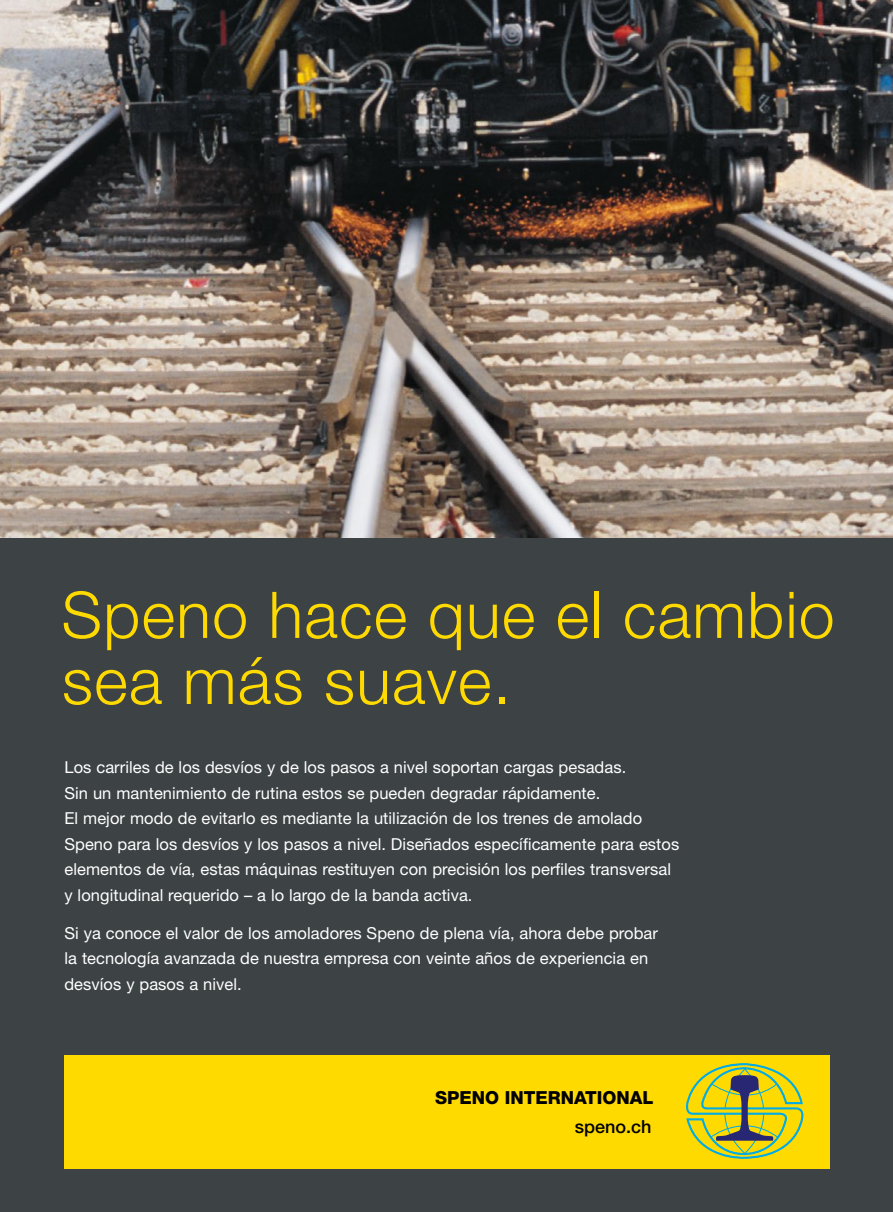
<style>
.page{position:relative;width:893px;height:1212px;background:#fff}
.page>*{position:absolute;margin:0;border:0;box-sizing:border-box;transform-origin:0 0}
.t1{font:300 64.35px/66.2px "Helvetica Neue LT Std";letter-spacing:.02em;color:#ffda00}
.t2{font:800 18px "Helvetica Neue LT Std";color:#000}
.t3{font:500 18px "Helvetica Neue LT Std";color:#000}
.t4{font:16.5px/25.5px "Helvetica Neue LT Std";letter-spacing:.005em;color:#fff}
</style>
<div class="page">
<div style="left:0;top:490px;width:893px;height:722px;background:#3d4245"></div>
<img style="left:0;top:0;width:893px;height:537px">
<div style="left:64px;top:1055px;width:766px;height:114px;background:#ffda00"></div>
<svg style="left:686px;top:1064px;width:118px;height:95px"></svg>
<h1 class="t1" style="left:61px;top:581px;width:775px">Speno hace que el cambio sea más suave.</h1>
<p class="t4" style="left:64px;top:754px;width:616px">Los carriles de los desvíos y de los pasos a nivel soportan cargas pesadas.<br>Sin un mantenimiento de rutina estos se pueden degradar rápidamente.<br>El mejor modo de evitarlo es mediante la utilización de los trenes de amolado Speno para los desvíos y los pasos a nivel. Diseñados específicamente para estos elementos de vía, estas máquinas restituyen con precisión los perfiles transversal y longitudinal requerido – a lo largo de la banda activa.</p>
<p class="t4" style="left:64px;top:920px;width:595px">Si ya conoce el valor de los amoladores Speno de plena vía, ahora debe probar la tecnología avanzada de nuestra empresa con veinte años de experiencia en desvíos y pasos a nivel.</p>
<p class="t2" style="left:435px;top:1087px;width:220px">SPENO INTERNATIONAL</p>
<p class="t3" style="left:575px;top:1115px;width:78px">speno.ch</p>
</div>
